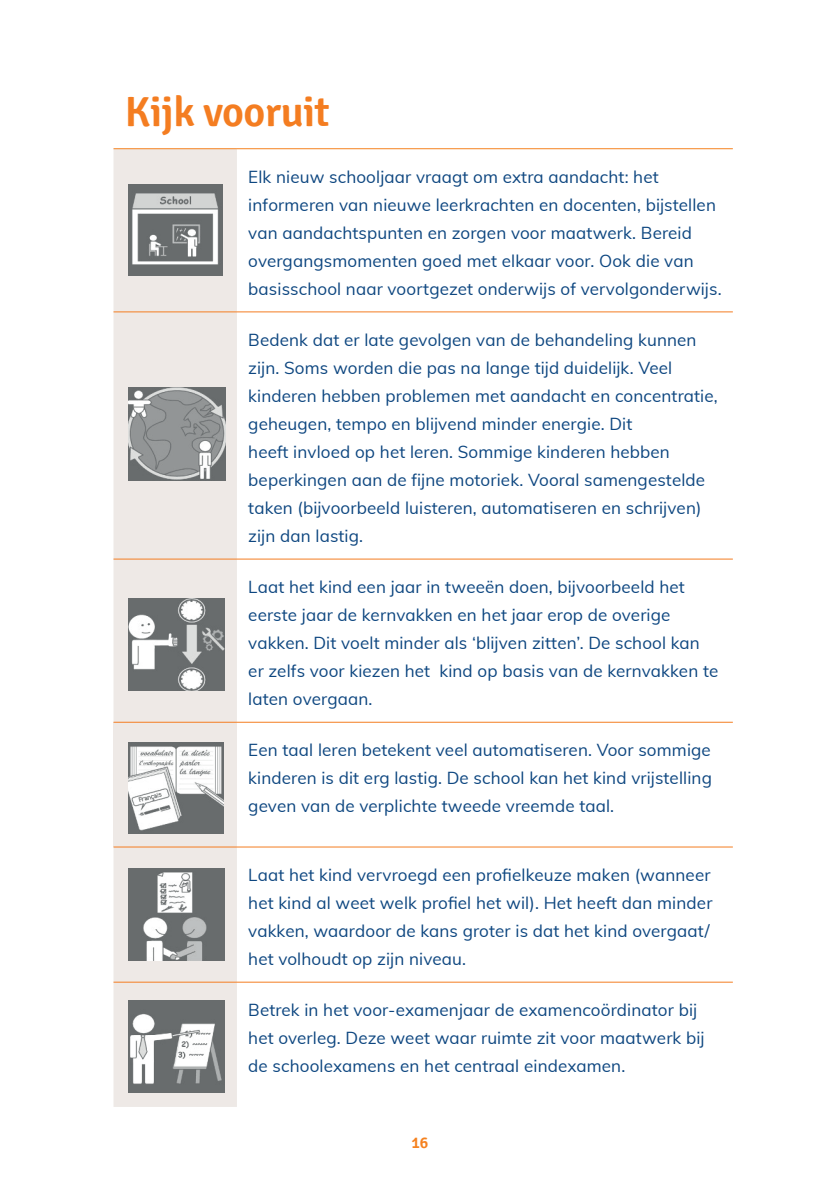
<style>
.page{position:relative;width:840px;height:1191px;background:#fff}
.page>*{position:absolute;margin:0;border:0;box-sizing:border-box;transform-origin:0 0}
.t1{font:600 42px "Signika";letter-spacing:-.01em;color:#f47d21}
.t2{font:17px/28px "Muli";letter-spacing:.01em;color:#0d4680}
.t3{font:600 16px "Signika";color:#f58220}
</style>
<div class="page">
<div style="left:113px;top:149px;width:124px;height:572px;background:#eee9e6"></div>
<div style="left:113px;top:722px;width:124px;height:125px;background:#eee9e6"></div>
<div style="left:113px;top:847px;width:124px;height:260px;background:#eee9e6"></div>
<hr style="left:113px;top:721px;width:124px;height:1px;background:#f47d21">
<hr style="left:237px;top:721px;width:495px;height:1px;background:#f47d21">
<hr style="left:113px;top:846px;width:124px;height:1px;background:#f47d21">
<hr style="left:237px;top:846px;width:495px;height:1px;background:#f47d21">
<hr style="left:113px;top:981px;width:124px;height:1px;background:#f47d21">
<hr style="left:237px;top:981px;width:495px;height:1px;background:#f47d21">
<hr style="left:113px;top:148px;width:124px;height:1px;background:#f58220">
<hr style="left:237px;top:148px;width:495px;height:1px;background:#f58220">
<hr style="left:113px;top:311px;width:124px;height:1px;background:#f47d21">
<hr style="left:237px;top:311px;width:495px;height:1px;background:#f47d21">
<hr style="left:113px;top:558px;width:124px;height:1px;background:#f47d21">
<hr style="left:237px;top:558px;width:495px;height:1px;background:#f47d21">
<img style="left:128px;top:185px;width:94px;height:91px">
<img style="left:128px;top:387px;width:97px;height:94px">
<img style="left:128px;top:598px;width:96px;height:92px">
<img style="left:128px;top:742px;width:95px;height:91px">
<img style="left:128px;top:868px;width:96px;height:92px">
<img style="left:128px;top:1000px;width:96px;height:92px">
<h1 class="t1" style="left:125px;top:87px;width:206px">Kijk vooruit</h1>
<p class="t2" style="left:248px;top:162px;width:474px">Elk nieuw schooljaar vraagt om extra aandacht: het informeren van nieuwe leerkrachten en docenten, bijstellen van aandachtspunten en zorgen voor maatwerk. Bereid overgangsmomenten goed met elkaar voor. Ook die van basisschool naar voortgezet onderwijs of vervolgonderwijs.</p>
<p class="t2" style="left:248px;top:325px;width:470px">Bedenk dat er late gevolgen van de behandeling kunnen zijn. Soms worden die pas na lange tijd duidelijk. Veel kinderen hebben problemen met aandacht en concentratie, geheugen, tempo en blijvend minder energie. Dit<br>heeft invloed op het leren. Sommige kinderen hebben beperkingen aan de fijne motoriek. Vooral samengestelde taken (bijvoorbeeld luisteren, automatiseren en schrijven) zijn dan lastig.</p>
<p class="t2" style="left:248px;top:572px;width:471px">Laat het kind een jaar in tweeën doen, bijvoorbeeld het eerste jaar de kernvakken en het jaar erop de overige vakken. Dit voelt minder als ‘blijven zitten’. De school kan er zelfs voor kiezen het kind op basis van de kernvakken te laten overgaan.</p>
<p class="t2" style="left:248px;top:735px;width:465px;text-align:justify">Een taal leren betekent veel automatiseren. Voor sommige kinderen is dit erg lastig. De school kan het kind vrijstelling geven van de verplichte tweede vreemde taal.</p>
<p class="t2" style="left:248px;top:860px;width:465px">Laat het kind vervroegd een profielkeuze maken (wanneer het kind al weet welk profiel het wil). Het heeft dan minder vakken, waardoor de kans groter is dat het kind overgaat/ het volhoudt op zijn niveau.</p>
<p class="t2" style="left:248px;top:995px;width:457px">Betrek in het voor-examenjaar de examencoördinator bij het overleg. Deze weet waar ruimte zit voor maatwerk bij de schoolexamens en het centraal eindexamen.</p>
<p class="t3" style="left:411px;top:1133px;width:18px">16</p>
</div>
